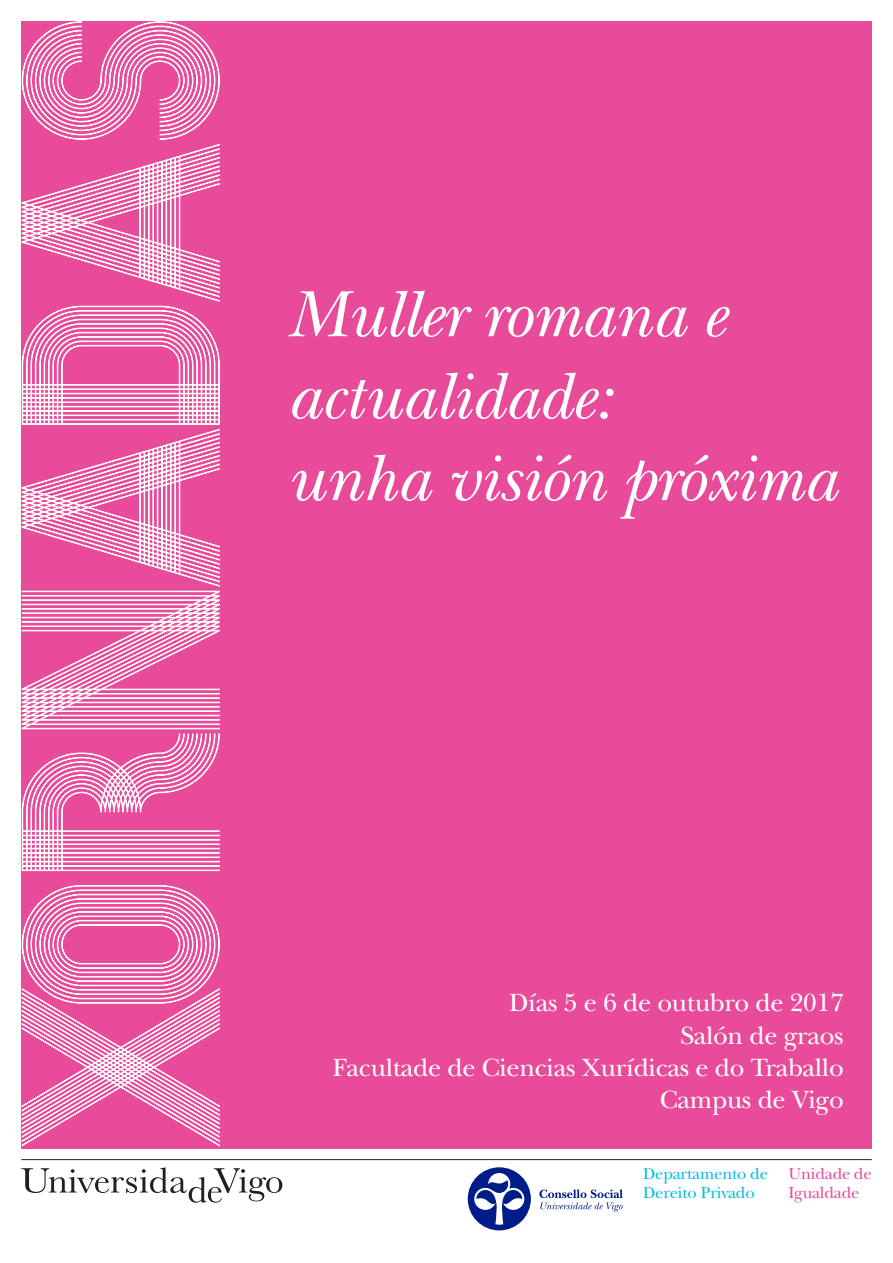
<style>
.page{position:relative;width:893px;height:1263px;background:#fff}
.page>*{position:absolute;margin:0;border:0;box-sizing:border-box;transform-origin:0 0}
.t1{font:italic 68.25px/81.9px "New Baskerville Std";letter-spacing:-.01em;color:#fff}
.t2{font:25.95px "New Baskerville Std";letter-spacing:-.01em;color:#fff}
.t3{font:16.5px/19.8px "New Baskerville Std";letter-spacing:-.01em;color:#02bce3}
.t4{font:16.5px/19.8px "New Baskerville Std";letter-spacing:-.01em;color:#e94b9b}
</style>
<div class="page">
<div style="left:21px;top:21px;width:851px;height:1127px;background:#e94b9b"></div>
<svg style="left:21px;top:21px;width:199px;height:1126px"></svg>
<svg style="left:468px;top:1167px;width:63px;height:63px"></svg>
<svg style="left:539px;top:1189px;width:84px;height:23px"></svg>
<svg style="left:21px;top:1167px;width:261px;height:36px"></svg>
<hr style="left:21px;top:1159px;width:851px;height:1px;background:#231f20">
<p class="t1" style="left:286px;top:274px;width:440px">Muller romana e actualidade:</p>
<p class="t1" style="left:286px;top:438px;width:552px">unha visión próxima</p>
<p class="t2" style="left:509px;top:988px;width:336px">Días 5 e 6 de outubro de 2017</p>
<p class="t2" style="left:680px;top:1020px;width:165px">Salón de graos</p>
<p class="t2" style="left:333px;top:1052px;width:512px">Facultade de Ciencias Xurídicas e do Traballo</p>
<p class="t2" style="left:660px;top:1085px;width:185px">Campus de Vigo</p>
<p class="t3" style="left:643px;top:1163px;width:127px">Departamento de<br>Dereito Privado</p>
<p class="t4" style="left:788px;top:1163px;width:85px">Unidade de<br>Igualdade</p>
</div>
